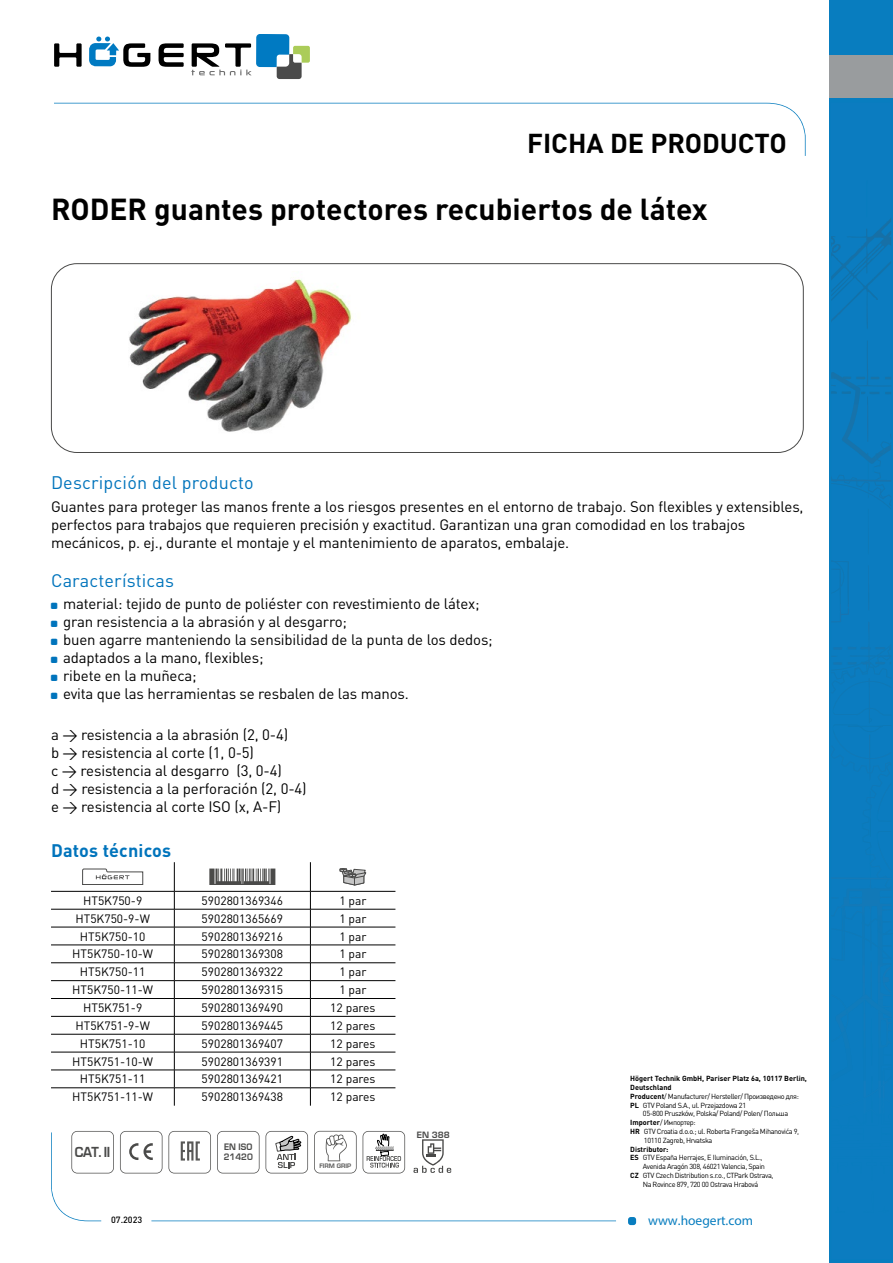
<style>
.page{position:relative;width:893px;height:1263px;background:#fff}
.page>*{position:absolute;margin:0;border:0;box-sizing:border-box;transform-origin:0 0}
.t1{font:700 30px "DIN Pro";color:#000}
.t2{font:700 27px "DIN Pro";color:#000}
.t3{font:18px "DIN Pro";letter-spacing:.01em;color:#0074bc}
.t4{font:700 18px "DIN Pro";letter-spacing:.01em;color:#0074bc}
.t5{font:15px/18px "DIN Pro";letter-spacing:-.01em;color:#000}
.t6{font:13.5px "Myriad Pro";color:#087dbf}
.t7{font:700 13.5px "Euromode";color:#4a4a49;scale:.93 1}
.t8{font:12px "DIN Pro";color:#000}
.t9{font:500 9px "DIN Pro";color:#000}
.t10{font:700 8.7px/10.5px "Euromode";color:#4a4a49;scale:.95 1}
.t11{font:700 8.55px "Euromode";color:#4a4a49}
.t12{font:7.35px "DIN Pro";letter-spacing:-.05em;color:#000}
.t13{font:700 7.35px "DIN Pro";color:#000}
.t14{font:700 6px "Euromode";color:#575756}
.s1{font-weight:700}
</style>
<div class="page">
<svg style="left:54px;top:43px;width:28px;height:24px"></svg>
<svg style="left:159px;top:43px;width:25px;height:24px"></svg>
<svg style="left:89px;top:37px;width:61px;height:30px"></svg>
<svg style="left:191px;top:34px;width:119px;height:45px"></svg>
<svg style="left:54px;top:103px;width:752px;height:53px"></svg>
<div style="left:628px;top:1217px;width:8px;height:8px;background:#087dbf;border-radius:3px"></div>
<svg style="left:51px;top:1132px;width:565px;height:89px"></svg>
<div style="left:830px;top:0;width:63px;height:1263px;background:#087dbf"></div>
<img style="left:831px;top:273px;width:50px;height:56px">
<img style="left:867px;top:222px;width:24px;height:44px">
<img style="left:831px;top:222px;width:56px;height:42px">
<svg style="left:831px;top:341px;width:60px;height:565px"></svg>
<img style="left:863px;top:906px;width:28px;height:76px">
<img style="left:831px;top:877px;width:60px;height:2px">
<img style="left:848px;top:647px;width:43px;height:3px">
<div style="left:830px;top:56px;width:63px;height:42px;background:#999c9e"></div>
<div style="left:51px;top:263px;width:753px;height:190px;border:1px solid #4a4a49;border-radius:26px"></div>
<hr style="left:51px;top:891px;width:123px;height:1px;background:#000">
<hr style="left:174px;top:891px;width:136px;height:1px;background:#000">
<hr style="left:310px;top:891px;width:85px;height:1px;background:#000">
<hr style="left:51px;top:909px;width:123px;height:1px;background:#000">
<hr style="left:174px;top:909px;width:136px;height:1px;background:#000">
<hr style="left:310px;top:909px;width:85px;height:1px;background:#000">
<hr style="left:51px;top:927px;width:123px;height:1px;background:#000">
<hr style="left:174px;top:927px;width:136px;height:1px;background:#000">
<hr style="left:310px;top:927px;width:85px;height:1px;background:#000">
<hr style="left:51px;top:945px;width:123px;height:1px;background:#000">
<hr style="left:174px;top:945px;width:136px;height:1px;background:#000">
<hr style="left:310px;top:945px;width:85px;height:1px;background:#000">
<hr style="left:51px;top:962px;width:123px;height:1px;background:#000">
<hr style="left:174px;top:962px;width:136px;height:1px;background:#000">
<hr style="left:310px;top:962px;width:85px;height:1px;background:#000">
<hr style="left:51px;top:980px;width:123px;height:1px;background:#000">
<hr style="left:174px;top:980px;width:136px;height:1px;background:#000">
<hr style="left:310px;top:980px;width:85px;height:1px;background:#000">
<hr style="left:51px;top:998px;width:123px;height:1px;background:#000">
<hr style="left:174px;top:998px;width:136px;height:1px;background:#000">
<hr style="left:310px;top:998px;width:85px;height:1px;background:#000">
<hr style="left:51px;top:1016px;width:123px;height:1px;background:#000">
<hr style="left:174px;top:1016px;width:136px;height:1px;background:#000">
<hr style="left:310px;top:1016px;width:85px;height:1px;background:#000">
<hr style="left:51px;top:1034px;width:123px;height:1px;background:#000">
<hr style="left:174px;top:1034px;width:136px;height:1px;background:#000">
<hr style="left:310px;top:1034px;width:85px;height:1px;background:#000">
<hr style="left:51px;top:1052px;width:123px;height:1px;background:#000">
<hr style="left:174px;top:1052px;width:136px;height:1px;background:#000">
<hr style="left:310px;top:1052px;width:85px;height:1px;background:#000">
<hr style="left:51px;top:1070px;width:123px;height:1px;background:#000">
<hr style="left:174px;top:1070px;width:136px;height:1px;background:#000">
<hr style="left:310px;top:1070px;width:85px;height:1px;background:#000">
<hr style="left:51px;top:1087px;width:123px;height:1px;background:#000">
<hr style="left:174px;top:1087px;width:136px;height:1px;background:#000">
<svg style="left:174px;top:862px;width:1px;height:244px"></svg>
<hr style="left:310px;top:1087px;width:85px;height:1px;background:#000">
<svg style="left:310px;top:862px;width:1px;height:244px"></svg>
<svg style="left:82px;top:868px;width:61px;height:17px"></svg>
<svg style="left:209px;top:868px;width:66px;height:17px"></svg>
<svg style="left:340px;top:868px;width:26px;height:18px"></svg>
<img style="left:129px;top:279px;width:223px;height:153px">
<svg style="left:71px;top:1131px;width:43px;height:42px"></svg>
<svg style="left:120px;top:1131px;width:42px;height:42px"></svg>
<svg style="left:168px;top:1131px;width:43px;height:42px"></svg>
<svg style="left:217px;top:1131px;width:43px;height:42px"></svg>
<svg style="left:266px;top:1131px;width:42px;height:42px"></svg>
<svg style="left:314px;top:1131px;width:43px;height:42px"></svg>
<svg style="left:363px;top:1131px;width:42px;height:42px"></svg>
<svg style="left:413px;top:1139px;width:38px;height:34px"></svg>
<h2 class="t2" style="left:527px;top:121px;width:261px">FICHA DE PRODUCTO</h2>
<h1 class="t1" style="left:51px;top:184px;width:658px">RODER guantes protectores recubiertos de látex</h1>
<p class="t3" style="left:51px;top:471px;width:204px">Descripción del producto</p>
<p class="t5" style="left:51px;top:497px;width:754px">Guantes para proteger las manos frente a los riesgos presentes en el entorno de trabajo. Son flexibles y extensibles, perfectos para trabajos que requieren precisión y exactitud. Garantizan una gran comodidad en los trabajos mecánicos, p. ej., durante el montaje y el mantenimiento de aparatos, embalaje.</p>
<p class="t3" style="left:51px;top:568px;width:124px">Características</p>
<p class="t5" style="left:63px;top:594px;width:431px">material: tejido de punto de poliéster con revestimiento de látex; gran resistencia a la abrasión y al desgarro;<br>buen agarre manteniendo la sensibilidad de la punta de los dedos; adaptados a la mano, flexibles;<br>ribete en la muñeca;<br>evita que las herramientas se resbalen de las manos.</p>
<p class="t5" style="left:51px;top:725px;width:257px">a → resistencia a la abrasión (2, 0-4)<br>b → resistencia al corte (1, 0-5)<br>c → resistencia al desgarro (3, 0-4)<br>d → resistencia a la perforación (2, 0-4) e → resistencia al corte ISO (x, A-F)</p>
<p class="t4" style="left:51px;top:836px;width:122px">Datos técnicos</p>
<p class="t8" style="left:83px;top:892px;width:61px">HT5K750-9</p>
<p class="t8" style="left:202px;top:892px;width:83px">5902801369346</p>
<p class="t8" style="left:339px;top:892px;width:29px">1 par</p>
<p class="t8" style="left:75px;top:910px;width:76px">HT5K750-9-W</p>
<p class="t8" style="left:202px;top:910px;width:83px">5902801365669</p>
<p class="t8" style="left:339px;top:910px;width:29px">1 par</p>
<p class="t8" style="left:80px;top:928px;width:67px">HT5K750-10</p>
<p class="t8" style="left:202px;top:928px;width:83px">5902801369216</p>
<p class="t8" style="left:339px;top:928px;width:29px">1 par</p>
<p class="t8" style="left:72px;top:946px;width:82px">HT5K750-10-W</p>
<p class="t8" style="left:202px;top:946px;width:83px">5902801369308</p>
<p class="t8" style="left:339px;top:946px;width:29px">1 par</p>
<p class="t8" style="left:80px;top:964px;width:67px">HT5K750-11</p>
<p class="t8" style="left:202px;top:964px;width:83px">5902801369322</p>
<p class="t8" style="left:339px;top:964px;width:29px">1 par</p>
<p class="t8" style="left:72px;top:982px;width:82px">HT5K750-11-W</p>
<p class="t8" style="left:202px;top:982px;width:83px">5902801369315</p>
<p class="t8" style="left:339px;top:982px;width:29px">1 par</p>
<p class="t8" style="left:83px;top:999px;width:61px">HT5K751-9</p>
<p class="t8" style="left:202px;top:999px;width:83px">5902801369490</p>
<p class="t8" style="left:330px;top:999px;width:47px">12 pares</p>
<p class="t8" style="left:75px;top:1017px;width:76px">HT5K751-9-W</p>
<p class="t8" style="left:202px;top:1017px;width:83px">5902801369445</p>
<p class="t8" style="left:330px;top:1017px;width:47px">12 pares</p>
<p class="t8" style="left:80px;top:1035px;width:67px">HT5K751-10</p>
<p class="t8" style="left:202px;top:1035px;width:83px">5902801369407</p>
<p class="t8" style="left:330px;top:1035px;width:47px">12 pares</p>
<p class="t8" style="left:72px;top:1053px;width:82px">HT5K751-10-W</p>
<p class="t8" style="left:202px;top:1053px;width:83px">5902801369391</p>
<p class="t8" style="left:330px;top:1053px;width:47px">12 pares</p>
<p class="t8" style="left:80px;top:1071px;width:67px">HT5K751-11</p>
<p class="t8" style="left:202px;top:1071px;width:83px">5902801369421</p>
<p class="t8" style="left:330px;top:1071px;width:47px">12 pares</p>
<p class="t8" style="left:72px;top:1089px;width:82px">HT5K751-11-W</p>
<p class="t8" style="left:202px;top:1089px;width:83px">5902801369438</p>
<p class="t8" style="left:330px;top:1089px;width:47px">12 pares</p>
<p class="t7" style="left:75px;top:1144px;width:39px">CAT. II</p>
<p class="t10" style="left:224px;top:1141px;width:32px">EN ISO<br>21420</p>
<p class="t14" style="left:319px;top:1162px;width:33px">FIRM GRIP</p>
<p class="t11" style="left:417px;top:1129px;width:34px">EN 388</p>
<p class="t13" style="left:630px;top:1072px;width:178px">Högert Technik GmbH, Pariser Platz 6a, 10117 Berlin,</p>
<p class="t13" style="left:630px;top:1081px;width:43px">Deutschland</p>
<p class="t12" style="left:630px;top:1091px;width:170px"><span class="s1">Producent</span>/ Manufacturer/ Hersteller/ Произведено для:</p>
<p class="t12" style="left:630px;top:1100px;width:117px"><span class="s1">PL</span> GTV Poland S.A., ul. Przejazdowa 21</p>
<p class="t12" style="left:643px;top:1109px;width:147px">05-800 Pruszków, Polska/ Poland/ Polen/ Польша</p>
<p class="t12" style="left:630px;top:1117px;width:67px"><span class="s1">Importer</span>/ Импортер:</p>
<p class="t12" style="left:630px;top:1126px;width:171px"><span class="s1">HR</span> GTV Croatia d.o.o.; ul. Roberta Frangeša Mihanovića 9,</p>
<p class="t12" style="left:644px;top:1135px;width:70px">10110 Zagreb, Hrvatska</p>
<p class="t13" style="left:630px;top:1143px;width:40px">Distributor:</p>
<p class="t12" style="left:630px;top:1153px;width:134px"><span class="s1">ES</span> GTV España Herrajes, E Iluminación, S.L.,</p>
<p class="t12" style="left:643px;top:1161px;width:124px">Avenida Aragón 308, 46021 Valencia, Spain</p>
<p class="t12" style="left:630px;top:1170px;width:145px"><span class="s1">CZ</span> GTV Czech Distribution s.r.o., CTPark Ostrava,</p>
<p class="t12" style="left:643px;top:1179px;width:117px">Na Rovince 879, 720 00 Ostrava Hrabová</p>
<p class="t9" style="left:111px;top:1213px;width:33px">07.2023</p>
<p class="t6" style="left:648px;top:1212px;width:107px">www.hoegert.com</p>
</div>
